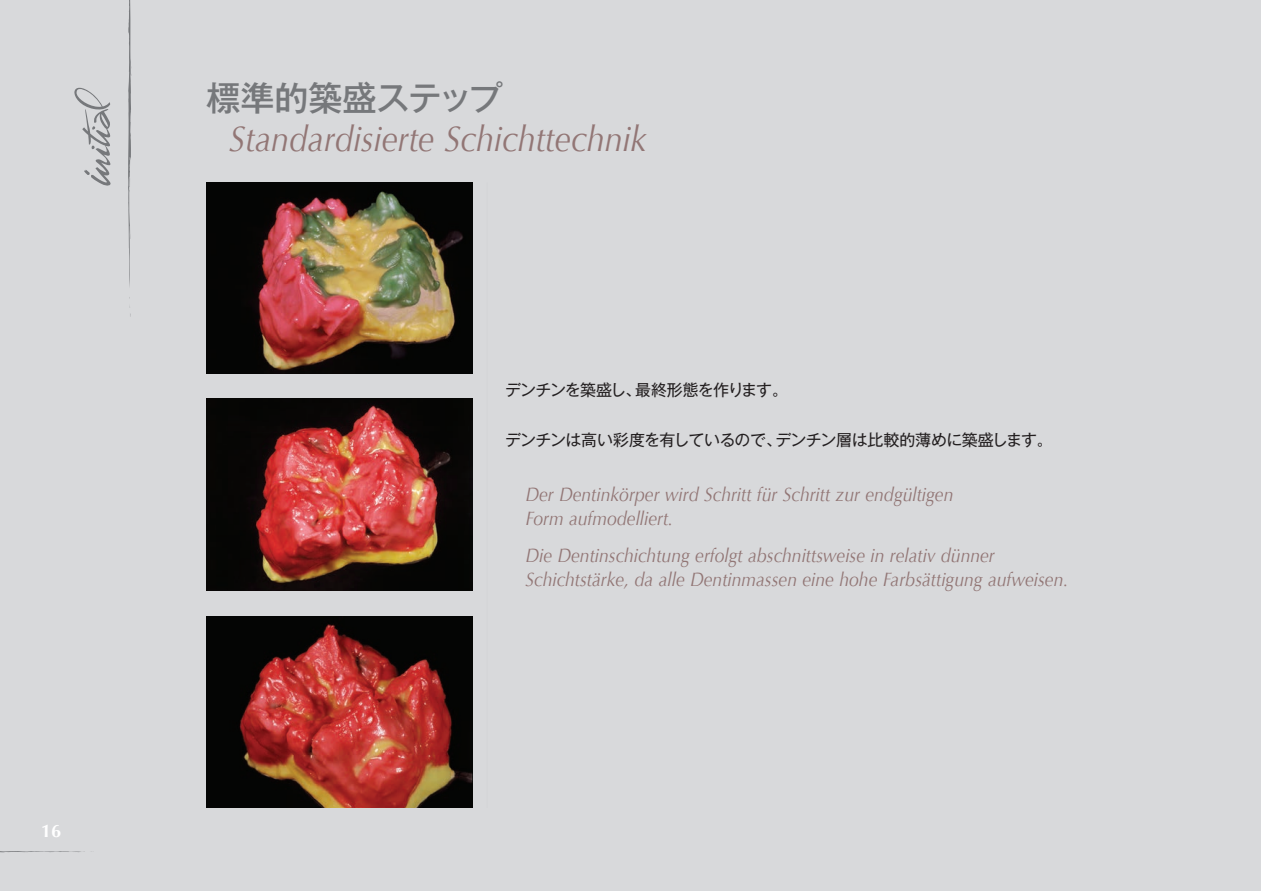
<style>
.page{position:relative;width:1261px;height:891px;background:#fff}
.page>*{position:absolute;margin:0;border:0;box-sizing:border-box;transform-origin:0 0}
.t1{font:italic 36px "Optima";color:#927675;scale:.9 1}
.t2{font:500 34.05px "Gothic MB101 Pr 6 N";letter-spacing:-.015em;color:#76787b}
.t3{font:italic 19.5px/24px "Optima";color:#927675;scale:.9 1}
.t4{font:700 18px "Optima";color:#fff}
.t5{font:15.9px "Gothic MB101 Pr 6 N";letter-spacing:-.035em;color:#231f20}
.t6{font:15.9px "Gothic MB101 Pr 6 N";letter-spacing:-.055em;color:#231f20}
</style>
<div class="page">
<div style="left:0;top:0;width:1261px;height:890px;background:#d8d9db"></div>
<svg style="left:128px;top:0;width:4px;height:287px"></svg>
<svg style="left:74px;top:87px;width:37px;height:99px"></svg>
<img style="left:207px;top:182px;width:265px;height:192px">
<img style="left:207px;top:399px;width:265px;height:191px">
<img style="left:207px;top:616px;width:265px;height:191px">
<svg style="left:0;top:851px;width:92px;height:2px"></svg>
<p class="t4" style="left:41px;top:820px;width:22px">16</p>
<h2 class="t2" style="left:207px;top:70px;width:298px">標準的築盛ステップ</h2>
<h1 class="t1" style="left:229px;top:118px;width:465px">Standardisierte Schichttechnik</h1>
<p class="t6" style="left:505px;top:376px;width:284px">デンチンを築盛し、最終形態を作ります。</p>
<p class="t5" style="left:505px;top:426px;width:549px">デンチンは高い彩度を有しているので、デンチン層は比較的薄めに築盛します。</p>
<p class="t3" style="left:525px;top:482px;width:477px">Der Dentinkörper wird Schritt für Schritt zur endgültigen<br>Form aufmodelliert.</p>
<p class="t3" style="left:525px;top:543px;width:605px">Die Dentinschichtung erfolgt abschnittsweise in relativ dünner<br>Schichtstärke, da alle Dentinmassen eine hohe Farbsättigung aufweisen.</p>
</div>
